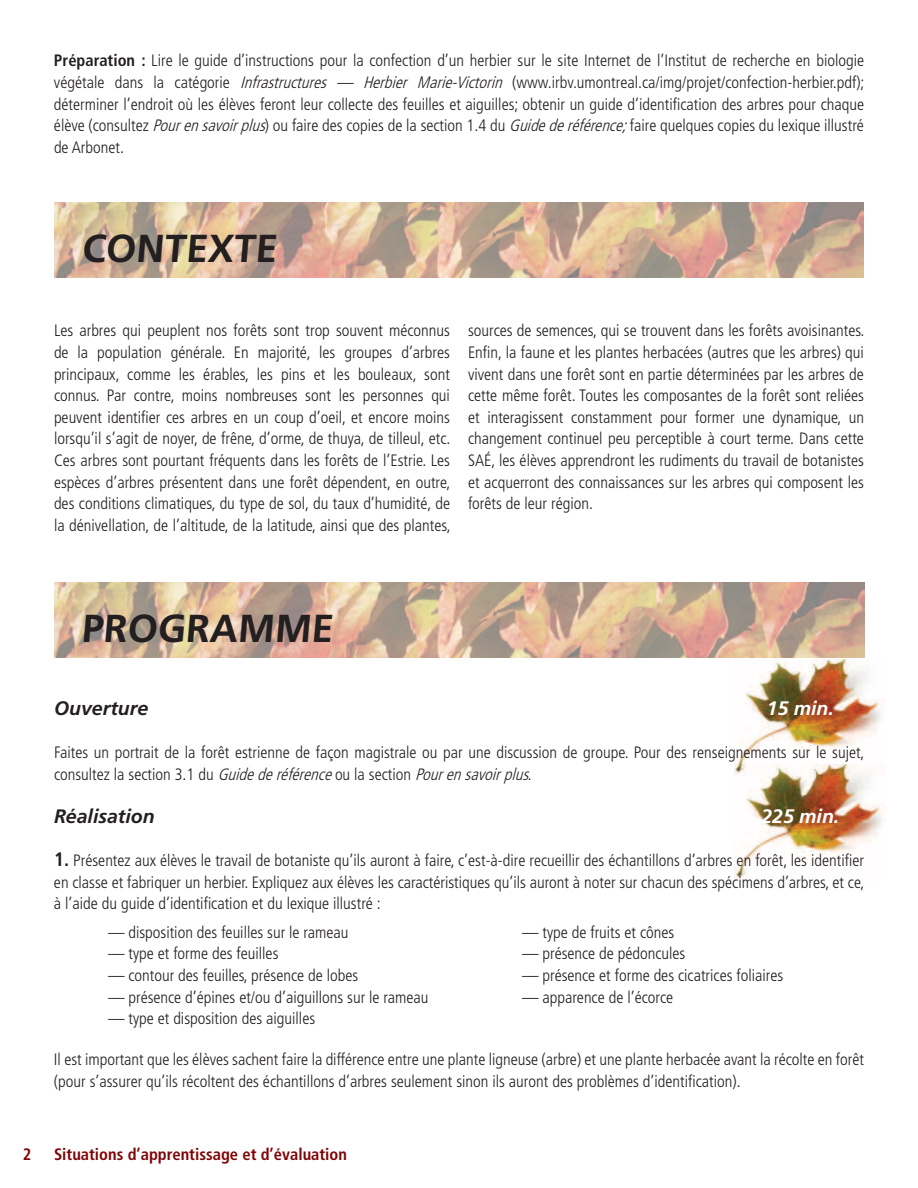
<style>
.page{position:relative;width:918px;height:1188px;background:#fff}
.page>*{position:absolute;margin:0;border:0;box-sizing:border-box;transform-origin:0 0}
.t1{font:700 39px "Frutiger";color:#231f20}
.t2{font:italic 700 19.5px "Frutiger";color:#231f20}
.t3{font:italic 700 19.5px "Frutiger";color:#fff}
.t4{font:300 condensed 16.5px/21.6px "Frutiger";color:#231f20;text-align:justify}
.t5{font:700 condensed 16.5px "Frutiger";color:#800407}
.s1{font-weight:700}
.s2{font-style:italic}
.s3{font-weight:700;font-size:19.5px}
</style>
<div class="page">
<img style="left:734px;top:659px;width:151px;height:116px">
<img style="left:735px;top:764px;width:151px;height:115px">
<img style="left:54px;top:203px;width:810px;height:75px">
<img style="left:54px;top:582px;width:810px;height:75px">
<p class="t4" style="left:54px;top:50px;width:812px"><span class="s1">Préparation :</span> Lire le guide d’instructions pour la confection d’un herbier sur le site Internet de l’Institut de recherche en biologie végétale dans la catégorie <span class="s2">Infrastructures — Herbier Marie-Victorin</span> (www.irbv.umontreal.ca/img/projet/confection-herbier.pdf); déterminer l’endroit où les élèves feront leur collecte des feuilles et aiguilles; obtenir un guide d’identification des arbres pour chaque élève (consultez <span class="s2">Pourensavoirplus</span>) ou faire des copies de la section 1.4 du <span class="s2">Guidederéférence;</span>faire quelques copies du lexique illustré de Arbonet.</p>
<h1 class="t1" style="left:81px;top:226px;width:193px">CONTEXTE</h1>
<p class="t4" style="left:54px;top:320px;width:398px">Les arbres qui peuplent nos forêts sont trop souvent méconnus de la population générale. En majorité, les groupes d’arbres principaux, comme les érables, les pins et les bouleaux, sont connus. Par contre, moins nombreuses sont les personnes qui peuvent identifier ces arbres en un coup d’oeil, et encore moins lorsqu’il s’agit de noyer, de frêne, d’orme, de thuya, de tilleul, etc.<br>Ces arbres sont pourtant fréquents dans les forêts de l’Estrie. Les espèces d’arbres présentent dans une forêt dépendent, en outre, des conditions climatiques, du type de sol, du taux d’humidité, de la dénivellation, de l’altitude, de la latitude, ainsi que des plantes,</p>
<p class="t4" style="left:468px;top:320px;width:398px">sources de semences, qui se trouvent dans les forêts avoisinantes.<br>Enfin, la faune et les plantes herbacées (autres que les arbres) qui vivent dans une forêt sont en partie déterminées par les arbres de cette même forêt. Toutes les composantes de la forêt sont reliées et interagissent constamment pour former une dynamique, un changement continuel peu perceptible à court terme. Dans cette SAÉ, les élèves apprendront les rudiments du travail de botanistes et acquerront des connaissances sur les arbres qui composent les forêts de leur région.</p>
<h1 class="t1" style="left:81px;top:606px;width:257px">PROGRAMME</h1>
<p class="t2" style="left:54px;top:697px;width:96px">Ouverture</p>
<p class="t3" style="left:767px;top:697px;width:69px">15 min.</p>
<p class="t4" style="left:54px;top:742px;width:812px">Faites un portrait de la forêt estrienne de façon magistrale ou par une discussion de groupe. Pour des renseignements sur le sujet, c o n s u l t e z l a s e ct i o n 3 . 1 d u <span class="s2">Guidederéférence</span>o u l a s e ct i o n <span class="s2">Pourensavoirplus.</span></p>
<p class="t2" style="left:54px;top:805px;width:102px">Réalisation</p>
<p class="t3" style="left:761px;top:805px;width:80px">225 min.</p>
<p class="t4" style="left:54px;top:850px;width:812px"><span class="s3">1.</span> Présentez aux élèves le travail de botaniste qu’ils auront à faire, c’est-à-dire recueillir des échantillons d’arbres en forêt, les identifier en classe et fabriquer un herbier. Expliquez aux élèves les caractéristiques qu’ils auront à noter sur chacun des spécimens d’arbres, et ce, à l’aide du guide d’identification et du lexique illustré :</p>
<p class="t4" style="left:108px;top:922px;width:242px">— disposition des feuilles sur le rameau</p>
<p class="t4" style="left:108px;top:943px;width:172px">— type et forme des feuilles</p>
<p class="t4" style="left:108px;top:965px;width:252px">— contour des feuilles, présence de lobes</p>
<p class="t4" style="left:108px;top:986px;width:322px">— présence d’épines et/ou d’aiguillons sur le rameau</p>
<p class="t4" style="left:108px;top:1008px;width:209px">— type et disposition des aiguilles</p>
<p class="t4" style="left:522px;top:922px;width:154px">— type de fruits et cônes</p>
<p class="t4" style="left:522px;top:943px;width:165px">— présence de pédoncules</p>
<p class="t4" style="left:522px;top:965px;width:263px">— présence et forme des cicatrices foliaires</p>
<p class="t4" style="left:522px;top:986px;width:153px">— apparence de l’écorce</p>
<p class="t4" style="left:54px;top:1049px;width:811px">Il est important que les élèves sachent faire la différence entre une plante ligneuse (arbre) et une plante herbacée avant la récolte en forêt (pour s’assurer qu’ils récoltent des échantillons d’arbres seulement sinon ils auront des problèmes d’identification).</p>
<p class="t5" style="left:23px;top:1144px;width:10px">2</p>
<p class="t5" style="left:54px;top:1144px;width:295px">Situations d’apprentissage et d’évaluation</p>
</div>
